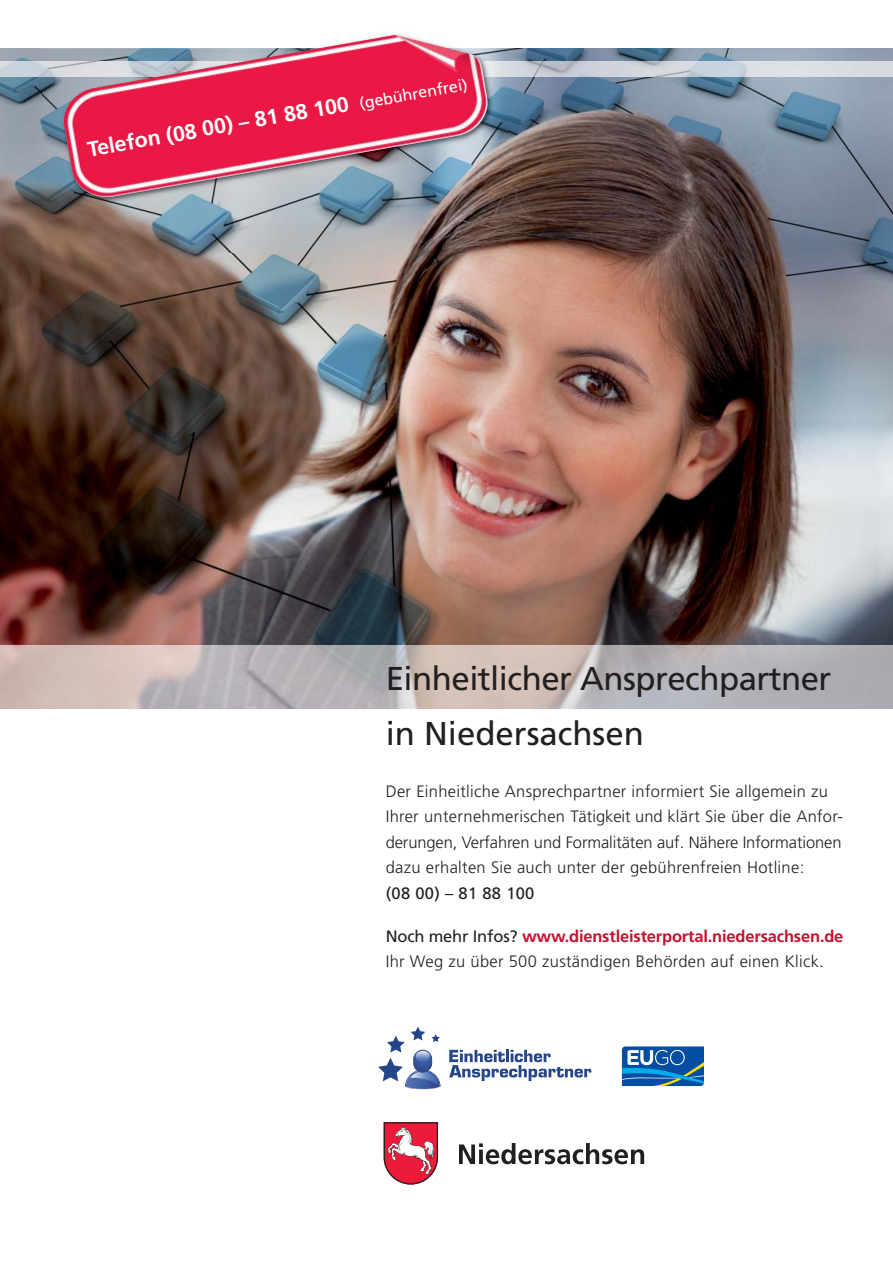
<style>
.page{position:relative;width:893px;height:1263px;background:#fff}
.page>*{position:absolute;margin:0;border:0;box-sizing:border-box;transform-origin:0 0}
.t1{font:33px/55.3px "Frutiger";letter-spacing:-.015em;color:#231f20}
.t2{font:700 21.45px "Frutiger";color:#fff}
.t3{font:300 16.5px/25.5px "Frutiger";letter-spacing:.02em;color:#231f20}
.t4{font:16.5px "Frutiger";letter-spacing:.02em;color:#231f20}
.s1{font-weight:400;font-size:16.05px}
.s2{font-weight:400}
.s3{font-weight:700;color:#c4122f}
</style>
<div class="page">
<img style="left:0;top:49px;width:893px;height:597px">
<img style="left:508px;top:62px;width:385px;height:15px">
<img style="left:0;top:62px;width:43px;height:15px">
<img style="left:0;top:646px;width:893px;height:62px">
<img style="left:43px;top:34px;width:465px;height:219px">
<img style="left:43px;top:49px;width:465px;height:1px">
<img style="left:462px;top:55px;width:26px;height:80px">
<svg style="left:459px;top:1143px;width:185px;height:21px"></svg>
<svg style="left:384px;top:1122px;width:54px;height:62px"></svg>
<svg style="left:449px;top:1050px;width:142px;height:31px"></svg>
<svg style="left:378px;top:1026px;width:63px;height:63px"></svg>
<svg style="left:415px;top:1051px;width:15px;height:10px"></svg>
<svg style="left:622px;top:1046px;width:82px;height:40px;background:#2a72af"></svg>
<h2 class="t2" style="left:86px;top:141px;width:387px;rotate:-10deg">Telefon (08 00) – 81 88 100 <span class="s1">(gebührenfrei)</span></h2>
<h1 class="t1" style="left:386px;top:653px;width:447px">Einheitlicher Ansprechpartner in Niedersachsen</h1>
<p class="t3" style="left:386px;top:780px;width:459px">Der Einheitliche Ansprechpartner informiert Sie allgemein zu Ihrer unternehmerischen Tätigkeit und klärt Sie über die Anfor&shy;derungen, Verfahren und Formalitäten auf. Nähere Informationen dazu erhalten Sie auch unter der gebührenfreien Hotline:</p>
<p class="t4" style="left:386px;top:886px;width:150px">(08 00) – 81 88 100</p>
<p class="t3" style="left:386px;top:924px;width:459px"><span class="s2">Noch mehr Infos?</span> <span class="s3">www.dienstleisterportal.niedersachsen.de<br></span>Ihr Weg zu über 500 zuständigen Behörden auf einen Klick.</p>
</div>
